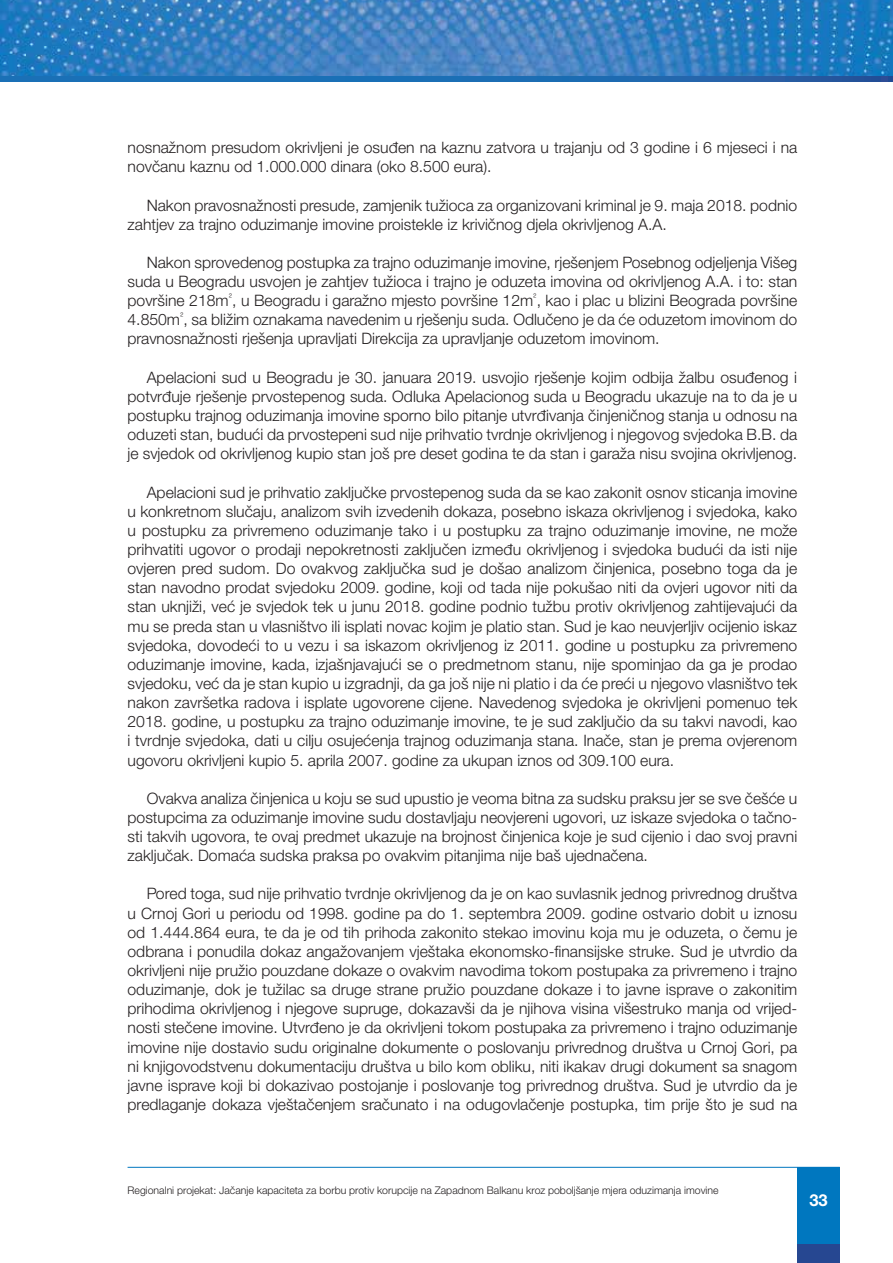
<style>
.page{position:relative;width:893px;height:1263px;background:#fff}
.page>*{position:absolute;margin:0;border:0;box-sizing:border-box;transform-origin:0 0}
.t1{font:700 16.5px "Helvetica Neue LTW1 G";color:#fff}
.t2{font:300 15.75px/19.2px "Helvetica Neue LTW1 G";color:#231f20;text-align:justify}
.t3{font:300 10.5px "Helvetica Neue LTW1 G";color:#231f20}
</style>
<div class="page">
<hr style="left:128px;top:1167px;width:712px;height:1px;background:#0077bf">
<div style="left:797px;top:1167px;width:43px;height:77px;background:#0077bf"></div>
<div style="left:797px;top:1244px;width:43px;height:19px;background:#264791"></div>
<img style="left:0;top:0;width:893px;height:77px">
<svg style="left:0;top:77px;width:893px;height:4px;background:#1d69b0"></svg>
<p class="t2" style="left:128px;top:138px;width:671px">nosnažnom presudom okrivljeni je osuđen na kaznu zatvora u trajanju od 3 godine i 6 mjeseci i na novčanu kaznu od 1.000.000 dinara (oko 8.500 eura).</p>
<p class="t2" style="left:128px;top:195px;width:671px;text-indent:19px">Nakon pravosnažnosti presude, zamjenik tužioca za organizovani kriminal je 9. maja 2018. podnio zahtjev za trajno oduzimanje imovine proistekle iz krivičnog djela okrivljenog A.A.</p>
<p class="t2" style="left:128px;top:253px;width:671px;text-indent:19px">Nakon sprovedenog postupka za trajno oduzimanje imovine, rješenjem Posebnog odjeljenja Višeg suda u Beogradu usvojen je zahtjev tužioca i trajno je oduzeta imovina od okrivljenog A.A. i to: stan površine 218m<sup>²</sup>, u Beogradu i garažno mjesto površine 12m<sup>²</sup>, kao i plac u blizini Beograda površine 4.850m<sup>²</sup>, sa bližim oznakama navedenim u rješenju suda. Odlučeno je da će oduzetom imovinom do pravnosnažnosti rješenja upravljati Direkcija za upravljanje oduzetom imovinom.</p>
<p class="t2" style="left:128px;top:367px;width:671px;text-indent:19px">Apelacioni sud u Beogradu je 30. januara 2019. usvojio rješenje kojim odbija žalbu osuđenog i potvrđuje rješenje prvostepenog suda. Odluka Apelacionog suda u Beogradu ukazuje na to da je u postupku trajnog oduzimanja imovine sporno bilo pitanje utvrđivanja činjeničnog stanja u odnosu na oduzeti stan, budući da prvostepeni sud nije prihvatio tvrdnje okrivljenog i njegovog svjedoka B.B. da je svjedok od okrivljenog kupio stan još pre deset godina te da stan i garaža nisu svojina okrivljenog.</p>
<p class="t2" style="left:128px;top:482px;width:671px;text-indent:19px">Apelacioni sud je prihvatio zaključke prvostepenog suda da se kao zakonit osnov sticanja imovine u konkretnom slučaju, analizom svih izvedenih dokaza, posebno iskaza okrivljenog i svjedoka, kako u postupku za privremeno oduzimanje tako i u postupku za trajno oduzimanje imovine, ne može prihvatiti ugovor o prodaji nepokretnosti zaključen između okrivljenog i svjedoka budući da isti nije ovjeren pred sudom. Do ovakvog zaključka sud je došao analizom činjenica, posebno toga da je stan navodno prodat svjedoku 2009. godine, koji od tada nije pokušao niti da ovjeri ugovor niti da stan uknjiži, već je svjedok tek u junu 2018. godine podnio tužbu protiv okrivljenog zahtijevajući da mu se preda stan u vlasništvo ili isplati novac kojim je platio stan. Sud je kao neuvjerljiv ocijenio iskaz svjedoka, dovodeći to u vezu i sa iskazom okrivljenog iz 2011. godine u postupku za privremeno oduzimanje imovine, kada, izjašnjavajući se o predmetnom stanu, nije spominjao da ga je prodao svjedoku, već da je stan kupio u izgradnji, da ga još nije ni platio i da će preći u njegovo vlasništvo tek nakon završetka radova i isplate ugovorene cijene. Navedenog svjedoka je okrivljeni pomenuo tek 2018. godine, u postupku za trajno oduzimanje imovine, te je sud zaključio da su takvi navodi, kao i tvrdnje svjedoka, dati u cilju osujećenja trajnog oduzimanja stana. Inače, stan je prema ovjerenom ugovoru okrivljeni kupio 5. aprila 2007. godine za ukupan iznos od 309.100 eura.</p>
<p class="t2" style="left:128px;top:788px;width:671px;text-indent:19px">Ovakva analiza činjenica u koju se sud upustio je veoma bitna za sudsku praksu jer se sve češće u postupcima za oduzimanje imovine sudu dostavljaju neovjereni ugovori, uz iskaze svjedoka o tačno&shy;sti takvih ugovora, te ovaj predmet ukazuje na brojnost činjenica koje je sud cijenio i dao svoj pravni zaključak. Domaća sudska praksa po ovakvim pitanjima nije baš ujednačena.</p>
<p class="t2" style="left:128px;top:884px;width:671px;text-indent:19px">Pored toga, sud nije prihvatio tvrdnje okrivljenog da je on kao suvlasnik jednog privrednog društva u Crnoj Gori u periodu od 1998. godine pa do 1. septembra 2009. godine ostvario dobit u iznosu od 1.444.864 eura, te da je od tih prihoda zakonito stekao imovinu koja mu je oduzeta, o čemu je odbrana i ponudila dokaz angažovanjem vještaka ekonomsko-finansijske struke. Sud je utvrdio da okrivljeni nije pružio pouzdane dokaze o ovakvim navodima tokom postupaka za privremeno i trajno oduzimanje, dok je tužilac sa druge strane pružio pouzdane dokaze i to javne isprave o zakonitim prihodima okrivljenog i njegove supruge, dokazavši da je njihova visina višestruko manja od vrijed&shy;nosti stečene imovine. Utvrđeno je da okrivljeni tokom postupaka za privremeno i trajno oduzimanje imovine nije dostavio sudu originalne dokumente o poslovanju privrednog društva u Crnoj Gori, pa ni knjigovodstvenu dokumentaciju društva u bilo kom obliku, niti ikakav drugi dokument sa snagom javne isprave koji bi dokazivao postojanje i poslovanje tog privrednog društva. Sud je utvrdio da je predlaganje dokaza vještačenjem sračunato i na odugovlačenje postupka, tim prije što je sud na</p>
<p class="t3" style="left:128px;top:1184px;width:593px">Regionalni projekat: Jačanje kapaciteta za borbu protiv korupcije na Zapadnom Balkanu kroz poboljšanje mjera oduzimanja imovine</p>
<p class="t1" style="left:809px;top:1189px;width:20px">33</p>
</div>
